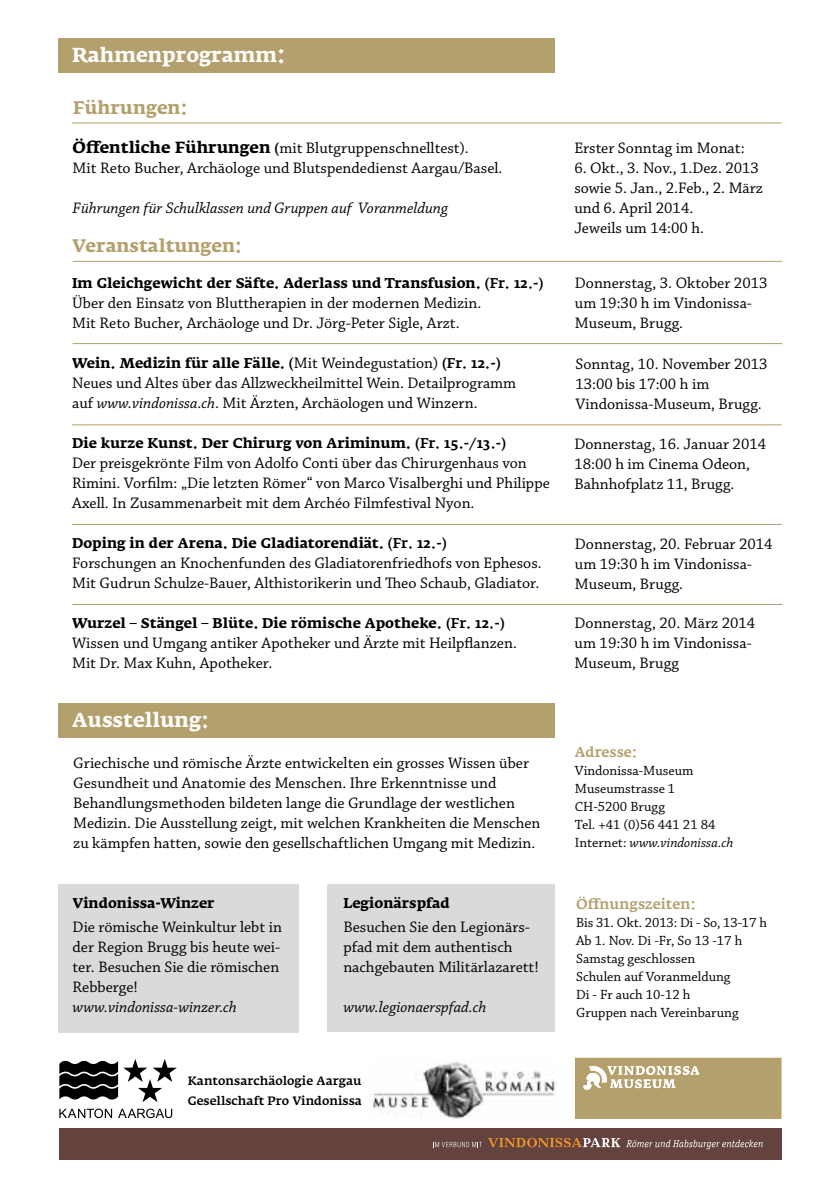
<style>
.page{position:relative;width:840px;height:1191px;background:#fff}
.page>*{position:absolute;margin:0;border:0;box-sizing:border-box;transform-origin:0 0}
.t1{font:700 20px "Fedra Serif A";color:#fff}
.t2{font:700 18px "Fedra Serif A";color:#b3a06c}
.t3{font:16px/20px "Chaparral Pro";color:#000}
.t4{font:italic 16px "Chaparral Pro";color:#000}
.t5{font:700 14px "Fedra Serif A";color:#000}
.t6{font:14px/18px "Chaparral Pro";color:#000}
.t7{font:500 14px "Fedra Serif A";color:#b19f6b}
.t8{font:500 12px/20px "Fedra Serif A";color:#000}
.s1{font-size:22px}
.s2{font-family:"Fedra Serif A";font-weight:700}
.s3{font-family:"Fedra Serif A";font-weight:500;font-size:14px}
.s4{font-weight:500}
.s5{font-family:"Chaparral Pro";font-weight:400;font-size:16px}
.s6{font-style:italic}
.s7{font-family:"Futura";font-weight:400}
</style>
<div class="page">
<svg style="left:59px;top:1108px;width:53px;height:10px"></svg>
<svg style="left:118px;top:1108px;width:54px;height:10px"></svg>
<svg style="left:59px;top:1059px;width:118px;height:43px"></svg>
<svg style="left:575px;top:1057px;width:206px;height:61px;background:#baa879"></svg>
<hr style="left:73px;top:261px;width:708px;height:1px;background:#b3a06c">
<hr style="left:73px;top:343px;width:708px;height:1px;background:#b3a06c">
<div style="left:60px;top:1128px;width:721px;height:31px;background:#64423d"></div>
<svg style="left:433px;top:1137px;width:329px;height:12px"></svg>
<div style="left:58px;top:38px;width:496px;height:34px;background:#b3a06c"></div>
<hr style="left:72px;top:424px;width:709px;height:1px;background:#b3a06c">
<hr style="left:72px;top:524px;width:709px;height:1px;background:#b3a06c">
<hr style="left:73px;top:604px;width:708px;height:1px;background:#b3a06c">
<div style="left:58px;top:703px;width:496px;height:34px;background:#b3a06c"></div>
<div style="left:58px;top:884px;width:241px;height:148px;background:#d9dadb"></div>
<div style="left:327px;top:884px;width:227px;height:148px;background:#d9dadb"></div>
<hr style="left:72px;top:122px;width:709px;height:1px;background:#b3a06c">
<img style="left:369px;top:1059px;width:187px;height:60px">
<p class="t1" style="left:72px;top:43px;width:215px">Rahmenprogramm<span class="s1">:</span></p>
<p class="t2" style="left:73px;top:97px;width:116px">Führungen:</p>
<p class="t3" style="left:73px;top:138px;width:431px"><span class="s2">Öffentliche Führungen</span> <span class="s3">(</span>mit Blutgruppenschnelltest).<br>Mit Reto Bucher, Archäologe und Blutspendedienst Aargau/Basel.</p>
<p class="t4" style="left:73px;top:199px;width:376px">Führungen für Schulklassen und Gruppen auf Voranmeldung</p>
<p class="t2" style="left:72px;top:235px;width:172px">Veranstaltungen:</p>
<p class="t5" style="left:72px;top:275px;width:473px">Im Gleichgewicht der Säfte. Aderlass und Transfusion. <span class="s4">(Fr. 12.-)</span></p>
<p class="t3" style="left:72px;top:294px;width:410px">Über den Einsatz von Bluttherapien in der modernen Medizin.<br>Mit Reto Bucher, Archäologe und Dr. Jörg-Peter Sigle, Arzt.</p>
<p class="t5" style="left:72px;top:355px;width:430px">Wein. Medizin für alle Fälle. <span class="s4">(</span><span class="s5">Mit Weindegustation)</span> <span class="s4">(Fr. 12.-)</span></p>
<p class="t3" style="left:72px;top:374px;width:445px">Neues und Altes über das Allzweckheilmittel Wein. Detailprogramm auf <span class="s6">www.vindonissa.ch</span>. Mit Ärzten, Archäologen und Winzern.</p>
<p class="t5" style="left:72px;top:435px;width:435px">Die kurze Kunst. Der Chirurg von Ariminum. <span class="s4">(Fr. 15.-/13.-)</span></p>
<p class="t3" style="left:72px;top:454px;width:479px">Der preisgekrönte Film von Adolfo Conti über das Chirurgenhaus von<br>Rimini. Vorfilm: „Die letzten Römer“ von Marco Visalberghi und Philippe<br>Axell. In Zusammenarbeit mit dem Archéo Filmfestival Nyon.</p>
<p class="t5" style="left:72px;top:535px;width:376px">Doping in der Arena. Die Gladiatorendiät. <span class="s4">(Fr. 12.-)</span></p>
<p class="t3" style="left:72px;top:554px;width:471px">Forschungen an Knochenfunden des Gladiatorenfriedhofs von Ephesos.<br>Mit Gudrun Schulze-Bauer, Althistorikerin und Theo Schaub, Gladiator.</p>
<p class="t5" style="left:72px;top:615px;width:434px">Wurzel <span class="s7">–</span> Stängel <span class="s7">–</span> Blüte. Die römische Apotheke. <span class="s4">(Fr. 12.-)</span></p>
<p class="t3" style="left:72px;top:634px;width:446px">Wissen und Umgang antiker Apotheker und Ärzte mit Heilpflanzen.<br>Mit Dr. Max Kuhn, Apotheker.</p>
<p class="t1" style="left:72px;top:708px;width:139px">Ausstellung:</p>
<p class="t3" style="left:73px;top:753px;width:468px">Griechische und römische Ärzte entwickelten ein grosses Wissen über Gesundheit und Anatomie des Menschen. Ihre Erkenntnisse und Behandlungsmethoden bildeten lange die Grundlage der westlichen Medizin. Die Ausstellung zeigt, mit welchen Krankheiten die Menschen zu kämpfen hatten, sowie den gesellschaftlichen Umgang mit Medizin.</p>
<p class="t5" style="left:73px;top:895px;width:143px">Vindonissa-Winzer</p>
<p class="t3" style="left:73px;top:917px;width:211px">Die römische Weinkultur lebt in der Region Brugg bis heute wei&shy;ter. Besuchen Sie die römischen<br>Rebberge!</p>
<p class="t4" style="left:73px;top:998px;width:165px">www.vindonissa-winzer.ch</p>
<p class="t5" style="left:343px;top:895px;width:108px">Legionärspfad</p>
<p class="t3" style="left:343px;top:917px;width:197px">Besuchen Sie den Legionärs&shy;pfad mit dem authentisch nachgebauten Militärlazarett!</p>
<p class="t4" style="left:343px;top:998px;width:144px">www.legionaerspfad.ch</p>
<p class="t8" style="left:188px;top:1071px;width:175px">Kantonsarchäologie Aargau<br>Gesellschaft Pro Vindonissa</p>
<p class="t3" style="left:574px;top:139px;width:172px">Erster Sonntag im Monat:</p>
<p class="t3" style="left:574px;top:159px;width:190px">6. Okt., 3. Nov., 1.Dez. 2013 sowie 5. Jan., 2.Feb., 2. März und 6. April 2014.<br>Jeweils um 14:00 h.</p>
<p class="t3" style="left:574px;top:273px;width:194px">Donnerstag, 3. Oktober 2013 um 19:30 h im Vindonissa-<br>Museum, Brugg.</p>
<p class="t3" style="left:575px;top:354px;width:193px">Sonntag, 10. November 2013<br>13:00 bis 17:00 h im<br>Vindonissa-Museum, Brugg.</p>
<p class="t3" style="left:574px;top:434px;width:193px">Donnerstag, 16. Januar 2014<br>18:00 h im Cinema Odeon,<br>Bahnhofplatz 11, Brugg.</p>
<p class="t3" style="left:574px;top:534px;width:199px">Donnerstag, 20. Februar 2014 um 19:30 h im Vindonissa-<br>Museum, Brugg.</p>
<p class="t3" style="left:574px;top:614px;width:182px">Donnerstag, 20. März 2014 um 19:30 h im Vindonissa-<br>Museum, Brugg</p>
<p class="t7" style="left:574px;top:744px;width:64px">Adresse:</p>
<p class="t6" style="left:574px;top:762px;width:160px">Vindonissa-Museum<br>Museumstrasse 1<br>CH-5200 Brugg<br>Tel. +41 (0)56 441 21 84<br>Internet: <span class="s6">www.vindonissa.ch</span></p>
<p class="t7" style="left:575px;top:895px;width:122px">Öffnungszeiten:</p>
<p class="t6" style="left:575px;top:913px;width:192px">Bis 31. Okt. 2013: Di - So, 13-17 h<br>Ab 1. Nov. Di -Fr, So 13 -17 h<br>Samstag geschlossen<br>Schulen auf Voranmeldung<br>Di - Fr auch 10-12 h<br>Gruppen nach Vereinbarung</p>
</div>
